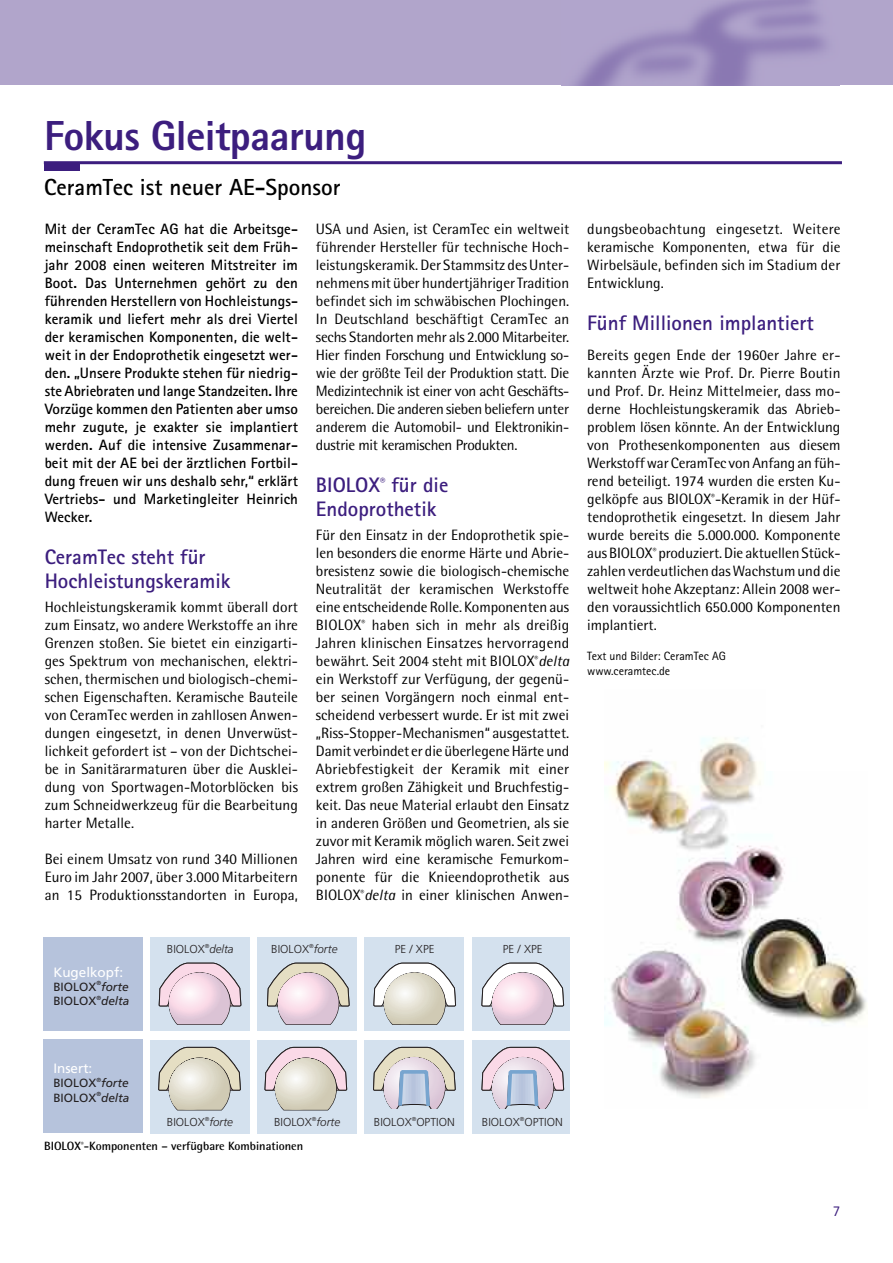
<style>
.page{position:relative;width:893px;height:1263px;background:#fff}
.page>*{position:absolute;margin:0;border:0;box-sizing:border-box;transform-origin:0 0}
.t1{font:800 42px "Rotis Sans Serif";letter-spacing:-.015em;color:#3c1e7e}
.t2{font:700 23.25px "Rotis Sans Serif";color:#000}
.t3{font:700 21px/24px "Rotis Sans Serif";color:#3c1e7e}
.t4{font:15px/18px "Rotis Semi Sans";letter-spacing:.005em;color:#000;text-align:justify}
.t5{font:700 15px/18px "Rotis Sans Serif";letter-spacing:.005em;color:#000;text-align:justify}
.t6{font:15px "Rotis Sans Serif";color:#3c1e7e}
.t7{font:13.5px "Frutiger";color:#fff}
.t8{font:700 12px "Rotis Semi Sans";color:#000}
.t9{font:12px/15px "Rotis Sans Serif";color:#000}
.t10{font:11.85px "Frutiger";color:#231f20}
.t11{font:300 11.55px "Frutiger";color:#231f20}
.t12{font:6px "Frutiger";color:#231f20}
.t13{font:300 5.7px "Frutiger";color:#231f20}
.s1{font-style:italic}
</style>
<div class="page">
<div style="left:44px;top:163px;width:36px;height:7px;background:#3c1e7e"></div>
<hr style="left:44px;top:161px;width:798px;height:3px;background:#3c1e7e">
<svg style="left:0;top:0;width:893px;height:85px;background:#ada0c8"></svg>
<div style="left:43px;top:937px;width:99px;height:94px;background:#b6c3dc"></div>
<div style="left:43px;top:1039px;width:99px;height:94px;background:#b6c3dc"></div>
<div style="left:150px;top:937px;width:99px;height:94px;background:#d4e1ee"></div>
<div style="left:258px;top:937px;width:99px;height:94px;background:#d4e1ee"></div>
<div style="left:365px;top:937px;width:99px;height:94px;background:#d4e1ee"></div>
<div style="left:150px;top:1040px;width:99px;height:94px;background:#d4e1ee"></div>
<div style="left:258px;top:1040px;width:99px;height:94px;background:#d4e1ee"></div>
<div style="left:365px;top:1040px;width:99px;height:94px;background:#d4e1ee"></div>
<div style="left:473px;top:937px;width:97px;height:94px;background:#d4e1ee"></div>
<div style="left:473px;top:1040px;width:97px;height:94px;background:#d4e1ee"></div>
<svg style="left:159px;top:963px;width:82px;height:62px"></svg>
<svg style="left:158px;top:1047px;width:83px;height:64px"></svg>
<svg style="left:265px;top:1047px;width:82px;height:64px"></svg>
<svg style="left:267px;top:963px;width:83px;height:62px"></svg>
<svg style="left:373px;top:963px;width:83px;height:62px"></svg>
<svg style="left:481px;top:1047px;width:83px;height:62px"></svg>
<svg style="left:481px;top:963px;width:83px;height:62px"></svg>
<svg style="left:373px;top:1047px;width:83px;height:62px"></svg>
<img style="left:605px;top:737px;width:262px;height:361px">
<div style="left:766px;top:678px;width:122px;height:93px;background:#fff"></div>
<h1 class="t1" style="left:44px;top:121px;width:324px">Fokus Gleitpaarung</h1>
<h2 class="t2" style="left:44px;top:179px;width:298px">CeramTec ist neuer AE-Sponsor</h2>
<p class="t5" style="left:45px;top:221px;width:255px">Mit der CeramTec AG hat die Arbeitsge&shy;meinschaft Endoprothetik seit dem Früh&shy;jahr 2008 einen weiteren Mitstreiter im Boot. Das Unternehmen gehört zu den führenden Herstellern von Hochleistungs&shy;keramik und liefert mehr als drei Viertel der keramischen Komponenten, die welt&shy;weit in der Endoprothetik eingesetzt wer&shy;den. „Unsere Produkte stehen für niedrig&shy;ste Abriebraten und lange Standzeiten. Ihre Vorzüge kommen den Patienten aber umso mehr zugute, je exakter sie implantiert werden. Auf die intensive Zusammenar&shy;beit mit der AE bei der ärztlichen Fortbil&shy;dung freuen wir uns deshalb sehr,“ erklärt Vertriebs- und Marketingleiter Heinrich Wecker.</p>
<h3 class="t3" style="left:45px;top:547px;width:187px">CeramTec steht für<br>Hochleistungskeramik</h3>
<p class="t4" style="left:45px;top:599px;width:255px">Hochleistungskeramik kommt überall dort zum Einsatz, wo andere Werkstoffe an ihre Grenzen stoßen. Sie bietet ein einzigarti&shy;ges Spektrum von mechanischen, elektri&shy;schen, thermischen und biologisch-chemi&shy;schen Eigenschaften. Keramische Bauteile von CeramTec werden in zahllosen Anwen&shy;dungen eingesetzt, in denen Unverwüst&shy;lichkeit gefordert ist – von der Dichtschei&shy;be in Sanitärarmaturen über die Ausklei&shy;dung von Sportwagen-Motorblöcken bis zum Schneidwerkzeug für die Bearbeitung harter Metalle.</p>
<p class="t4" style="left:45px;top:851px;width:255px">Bei einem Umsatz von rund 340 Millionen Euro im Jahr 2007, über 3.000 Mitarbeitern an 15 Produktionsstandorten in Europa,</p>
<p class="t4" style="left:316px;top:221px;width:255px">USA und Asien, ist CeramTec ein weltweit führender Hersteller für technische Hoch&shy;leistungskeramik.Der Stammsitz desUnter&shy;nehmensmit über hundertjähriger Tradition befindet sich im schwäbischen Plochingen.<br>In Deutschland beschäftigt CeramTec an sechs Standorten mehr als 2.000 Mitarbeiter.<br>Hier finden Forschung und Entwicklung so&shy;wie der größte Teil der Produktion statt. Die Medizintechnik ist einer von acht Geschäfts&shy;bereichen. Die anderen sieben beliefern unter anderem die Automobil- und Elektronikin&shy;dustrie mit keramischen Produkten.</p>
<h3 class="t3" style="left:316px;top:475px;width:134px">BIOLOX<sup>®</sup> für die<br>Endoprothetik</h3>
<p class="t4" style="left:316px;top:527px;width:255px">Für den Einsatz in der Endoprothetik spie&shy;len besonders die enorme Härte und Abrie&shy;bresistenz sowie die biologisch-chemische Neutralität der keramischen Werkstoffe eine entscheidende Rolle. Komponenten aus BIOLOX<sup>®</sup> haben sich in mehr als dreißig Jahren klinischen Einsatzes hervorragend bewährt. Seit 2004 steht mit BIOLOX<sup>®</sup><span class="s1">delta </span>ein Werkstoff zur Verfügung, der gegenü&shy;ber seinen Vorgängern noch einmal ent&shy;scheidend verbessert wurde. Er ist mit zwei „Riss-Stopper-Mechanismen“ ausgestattet.<br>Damit verbindet er die überlegeneHärte und Abriebfestigkeit der Keramik mit einer extrem großen Zähigkeit und Bruchfestig&shy;keit. Das neue Material erlaubt den Einsatz in anderen Größen und Geometrien, als sie zuvor mit Keramik möglich waren. Seit zwei Jahren wird eine keramische Femurkom&shy;ponente für die Knieendoprothetik aus BIOLOX<sup>®</sup><span class="s1">delta</span> in einer klinischen Anwen-</p>
<p class="t7" style="left:53px;top:966px;width:71px">Kugelkopf:</p>
<p class="t10" style="left:53px;top:982px;width:77px">BIOLOX <span class="s1">forte</span></p>
<p class="t12" style="left:96px;top:981px;width:6px">®</p>
<p class="t10" style="left:53px;top:996px;width:78px">BIOLOX <span class="s1">delta</span></p>
<p class="t12" style="left:96px;top:995px;width:6px">®</p>
<p class="t13" style="left:205px;top:944px;width:6px">®</p>
<p class="t11" style="left:167px;top:945px;width:68px">BIOLOX <span class="s1">delta</span></p>
<p class="t13" style="left:309px;top:944px;width:6px">®</p>
<p class="t11" style="left:271px;top:945px;width:68px">BIOLOX <span class="s1">forte</span></p>
<p class="t11" style="left:395px;top:945px;width:41px">PE / XPE</p>
<p class="t11" style="left:503px;top:945px;width:41px">PE / XPE</p>
<p class="t4" style="left:587px;top:221px;width:255px">dungsbeobachtung eingesetzt. Weitere keramische Komponenten, etwa für die Wirbelsäule, befinden sich im Stadium der Entwicklung.</p>
<h3 class="t3" style="left:587px;top:313px;width:228px">Fünf Millionen implantiert</h3>
<p class="t4" style="left:587px;top:347px;width:255px">Bereits gegen Ende der 1960er Jahre er&shy;kannten Ärzte wie Prof. Dr. Pierre Boutin und Prof. Dr. Heinz Mittelmeier, dass mo&shy;derne Hochleistungskeramik das Abrieb&shy;problem lösen könnte. An der Entwicklung von Prothesenkomponenten aus diesem WerkstoffwarCeramTec vonAnfang an füh&shy;rend beteiligt. 1974 wurden die ersten Ku&shy;gelköpfe aus BIOLOX<sup>®</sup>-Keramik in der Hüf&shy;tendoprothetik eingesetzt. In diesem Jahr wurde bereits die 5.000.000. Komponente aus BIOLOX<sup>®</sup> produziert.Die aktuellen Stück&shy;zahlen verdeutlichen das Wachstumund die weltweit hohe Akzeptanz: Allein 2008 wer&shy;den voraussichtlich 650.000 Komponenten implantiert.</p>
<p class="t9" style="left:587px;top:650px;width:140px">Text und Bilder: CeramTec AG www.ceramtec.de</p>
<p class="t7" style="left:53px;top:1063px;width:40px">Insert:</p>
<p class="t10" style="left:53px;top:1078px;width:77px">BIOLOX <span class="s1">forte</span></p>
<p class="t12" style="left:96px;top:1077px;width:6px">®</p>
<p class="t10" style="left:53px;top:1093px;width:78px">BIOLOX <span class="s1">delta</span></p>
<p class="t12" style="left:96px;top:1091px;width:6px">®</p>
<p class="t13" style="left:205px;top:1117px;width:6px">®</p>
<p class="t11" style="left:167px;top:1118px;width:68px">BIOLOX <span class="s1">forte</span></p>
<p class="t13" style="left:312px;top:1117px;width:6px">®</p>
<p class="t11" style="left:274px;top:1118px;width:68px">BIOLOX <span class="s1">forte</span></p>
<p class="t8" style="left:44px;top:1142px;width:261px">BIOLOX<sup>®</sup>-Komponenten – verfügbare Kombinationen</p>
<p class="t13" style="left:412px;top:1117px;width:6px">®</p>
<p class="t11" style="left:374px;top:1118px;width:82px">BIOLOX OPTION</p>
<p class="t13" style="left:520px;top:1117px;width:6px">®</p>
<p class="t11" style="left:482px;top:1118px;width:82px">BIOLOX OPTION</p>
<p class="t6" style="left:833px;top:1206px;width:9px">7</p>
</div>
